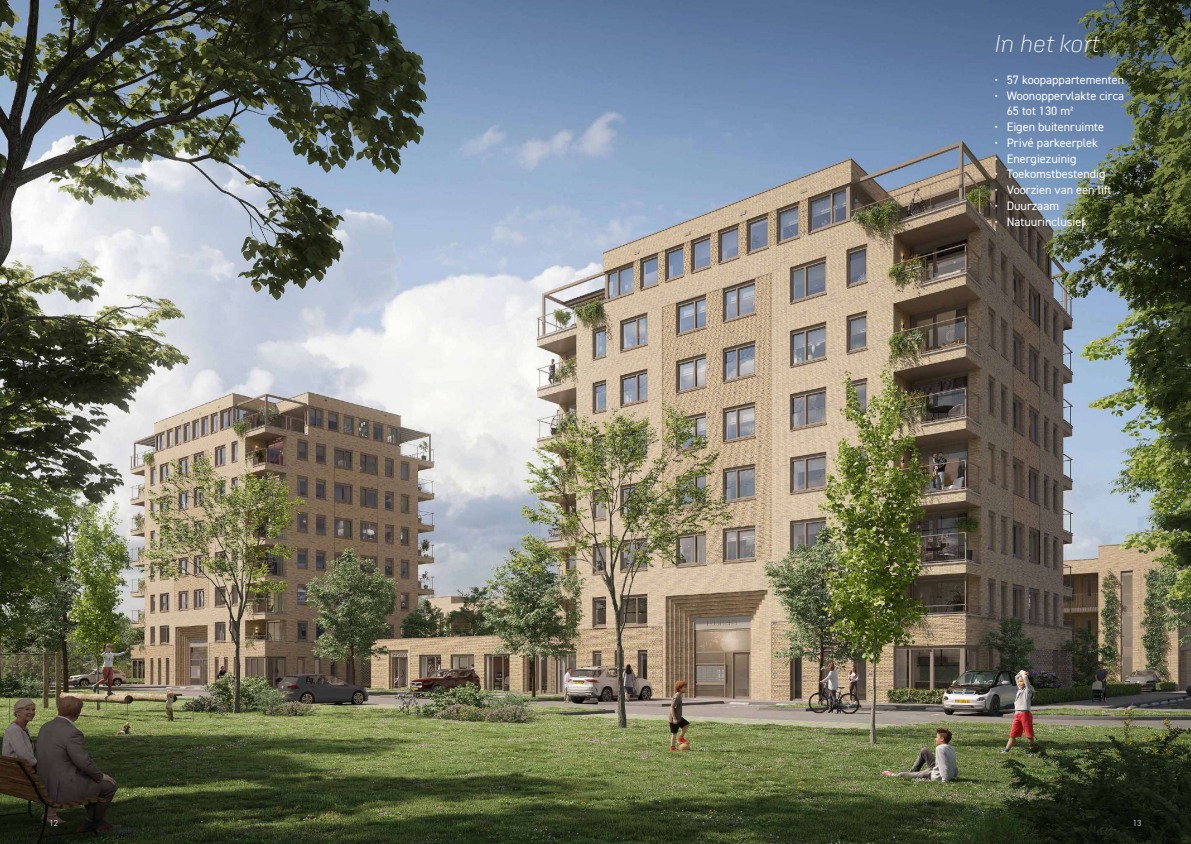
<style>
.page{position:relative;width:1191px;height:844px;background:#fff}
.page>*{position:absolute;margin:0;border:0;box-sizing:border-box;transform-origin:0 0}
.t1{font:italic 200 24.5px "Aglet Sans";color:#fff}
.t2{font:12.25px/15.8px "DIN2014";color:#fff}
.t3{font:300 8.75px "DIN2014";color:#fff}
</style>
<div class="page">
<img style="left:0;top:0;width:1191px;height:843px">
<h1 class="t1" style="left:994px;top:30px;width:106px">In het kort</h1>
<p class="t2" style="left:994px;top:71px;width:131px">• 57 koopappartementen</p>
<p class="t2" style="left:1006px;top:87px;width:119px;text-indent:-12px">• Woonoppervlakte circa<br>65 tot 130 m²</p>
<p class="t2" style="left:994px;top:119px;width:111px">• Eigen buitenruimte</p>
<p class="t2" style="left:994px;top:134px;width:105px">• Privé parkeerplek</p>
<p class="t2" style="left:994px;top:150px;width:84px">• Energiezuinig</p>
<p class="t2" style="left:994px;top:166px;width:113px">• Toekomstbestendig</p>
<p class="t2" style="left:994px;top:182px;width:119px">• Voorzien van een lift</p>
<p class="t2" style="left:994px;top:197px;width:66px">• Duurzaam</p>
<p class="t2" style="left:994px;top:213px;width:92px">• Natuurinclusief</p>
<p class="t3" style="left:50px;top:817px;width:10px">12</p>
<p class="t3" style="left:1132px;top:817px;width:10px">13</p>
</div>
